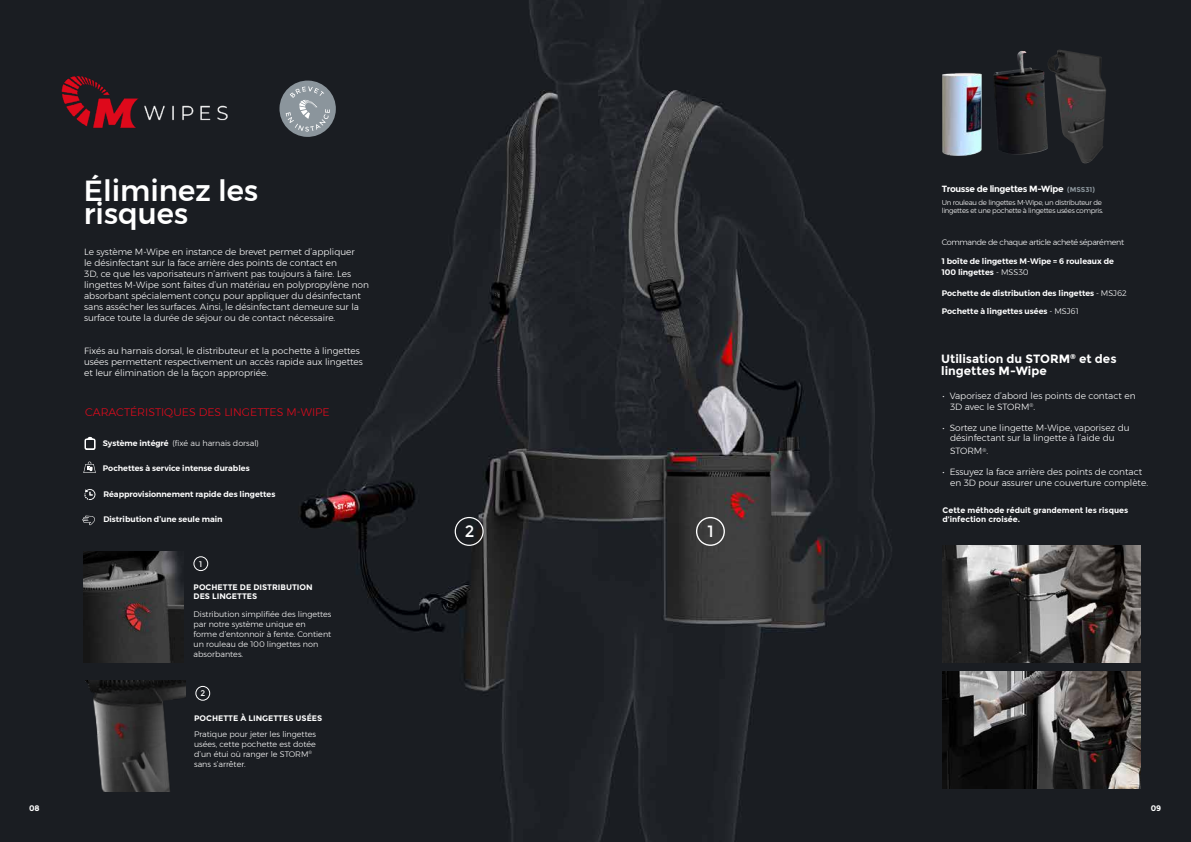
<style>
.page{position:relative;width:1191px;height:842px;background:#fff}
.page>*{position:absolute;margin:0;border:0;box-sizing:border-box;transform-origin:0 0}
.t1{font:500 29px/23px "Montserrat";color:#fff}
.t2{font:16.4px "Montserrat";color:#fff}
.t3{font:16.3px "Montserrat";color:#fff}
.t4{font:700 12px/12px "Montserrat";color:#fff}
.t5{font:300 11px "Montserrat";color:#df0a1c}
.t6{font:300 9px/11px "Montserrat";color:#fff}
.t7{font:700 9px "Montserrat";letter-spacing:-.04em;color:#fff}
.t8{font:8.2px "Montserrat";color:#fff}
.t9{font:300 8px/10px "Montserrat";color:#fff}
.t10{font:600 8px/10.8px "Montserrat";color:#fff}
.t11{font:700 8px/9px "Montserrat";color:#fff}
.t12{font:300 8px "Montserrat";letter-spacing:-.04em;color:#fff}
.t13{font:300 7px/8px "Montserrat";letter-spacing:-.04em;color:#fff}
.s1{font-weight:600}
.s2{font-size:7px;color:#8b959c}
.s3{font-weight:300}
</style>
<div class="page">
<img style="left:0;top:0;width:1191px;height:842px">
<img style="left:57px;top:63px;width:183px;height:76px">
<svg style="left:84px;top:488px;width:12px;height:12px"></svg>
<svg style="left:83px;top:461px;width:13px;height:12px"></svg>
<svg style="left:82px;top:516px;width:13px;height:9px"></svg>
<svg style="left:85px;top:437px;width:10px;height:13px"></svg>
<div style="left:696px;top:517px;width:29px;height:29px;border:1px solid #fff;border-radius:50%"></div>
<div style="left:455px;top:517px;width:28px;height:29px;border:1px solid #fff;border-radius:50%"></div>
<div style="left:195px;top:686px;width:15px;height:14px;border:1px solid #fff;border-radius:50%"></div>
<img style="left:83px;top:552px;width:100px;height:111px">
<img style="left:85px;top:681px;width:100px;height:111px">
<div style="left:194px;top:556px;width:14px;height:15px;border:1px solid #fff;border-radius:50%"></div>
<img style="left:942px;top:546px;width:198px;height:117px">
<img style="left:942px;top:671px;width:198px;height:117px">
<img style="left:934px;top:66px;width:56px;height:96px">
<img style="left:1047px;top:50px;width:59px;height:113px">
<img style="left:993px;top:51px;width:55px;height:104px">
<svg style="left:279px;top:80px;width:57px;height:57px;background:#788086"></svg>
<h1 class="t1" style="left:84px;top:179px;width:176px">Éliminez les risques</h1>
<p class="t6" style="left:84px;top:246px;width:286px">Le système M-Wipe en instance de brevet permet d’appliquer<br>le désinfectant sur la face arrière des points de contact en<br>3D, ce que les vaporisateurs n’arrivent pas toujours à faire. Les lingettes M-Wipe sont faites d’un matériau en polypropylène non absorbant spécialement conçu pour appliquer du désinfectant sans assécher les surfaces. Ainsi, le désinfectant demeure sur la surface toute la durée de séjour ou de contact nécessaire.</p>
<p class="t6" style="left:84px;top:345px;width:280px">Fixés au harnais dorsal, le distributeur et la pochette à lingettes usées permettent respectivement un accès rapide aux lingettes et leur élimination de la façon appropriée.</p>
<p class="t5" style="left:85px;top:404px;width:246px">CARACTÉRISTIQUES DES LINGETTES M-WIPE</p>
<p class="t9" style="left:103px;top:438px;width:158px"><span class="s1">Système intégré</span> (fixé au harnais dorsal)</p>
<p class="t10" style="left:103px;top:462px;width:148px">Pochettes à service intense durables</p>
<p class="t10" style="left:103px;top:488px;width:173px">Réapprovisionnement rapide des lingettes</p>
<p class="t10" style="left:103px;top:514px;width:121px">Distribution d’une seule main</p>
<p class="t8" style="left:199px;top:559px;width:5px">1</p>
<p class="t11" style="left:194px;top:583px;width:121px">POCHETTE DE DISTRIBUTION<br>DES LINGETTES</p>
<p class="t9" style="left:194px;top:609px;width:139px">Distribution simplifiée des lingettes par notre système unique en<br>forme d’entonnoir à fente. Contient un rouleau de 100 lingettes non absorbantes.</p>
<p class="t8" style="left:201px;top:689px;width:6px">2</p>
<p class="t11" style="left:194px;top:713px;width:130px">POCHETTE À LINGETTES USÉES</p>
<p class="t9" style="left:194px;top:729px;width:123px">Pratique pour jeter les lingettes usées, cette pochette est dotée d’un étui où ranger le STORM<sup>® </sup>sans s’arrêter.</p>
<h2 class="t2" style="left:465px;top:522px;width:11px">2</h2>
<h3 class="t3" style="left:707px;top:522px;width:8px">1</h3>
<p class="t7" style="left:941px;top:183px;width:155px">Trousse de lingettes M-Wipe <span class="s2">(MSS31)</span></p>
<p class="t13" style="left:941px;top:198px;width:163px">Un rouleau de lingettes M-Wipe, un distributeur de lingettes et une pochette à lingettes usées compris.</p>
<p class="t12" style="left:941px;top:237px;width:184px">Commande de chaque article acheté séparément</p>
<p class="t10" style="left:941px;top:256px;width:174px">1 boîte de lingettes M-Wipe = 6 rouleaux de<br>100 lingettes <span class="s3">- MSS30</span></p>
<p class="t10" style="left:941px;top:287px;width:187px">Pochette de distribution des lingettes <span class="s3">- MSJ62</span></p>
<p class="t10" style="left:941px;top:306px;width:138px">Pochette à lingettes usées <span class="s3">- MSJ61</span></p>
<h3 class="t4" style="left:941px;top:353px;width:177px">Utilisation du STORM<sup>®</sup> et des lingettes M-Wipe</h3>
<p class="t6" style="left:950px;top:390px;width:187px;text-indent:-7px">• Vaporisez d’abord les points de contact en<br>3D avec le STORM<sup>®</sup>.</p>
<p class="t6" style="left:950px;top:422px;width:181px;text-indent:-7px">• Sortez une lingette M-Wipe, vaporisez du désinfectant sur la lingette à l’aide du</p>
<p class="t6" style="left:950px;top:446px;width:40px">STORM<sup>®</sup>.</p>
<p class="t6" style="left:950px;top:466px;width:199px;text-indent:-7px">• Essuyez la face arrière des points de contact en 3D pour assurer une couverture complète.</p>
<p class="t11" style="left:942px;top:505px;width:187px">Cette méthode réduit grandement les risques d’infection croisée.</p>
<p class="t11" style="left:29px;top:803px;width:12px">08</p>
<p class="t11" style="left:1150px;top:803px;width:12px">09</p>
</div>
